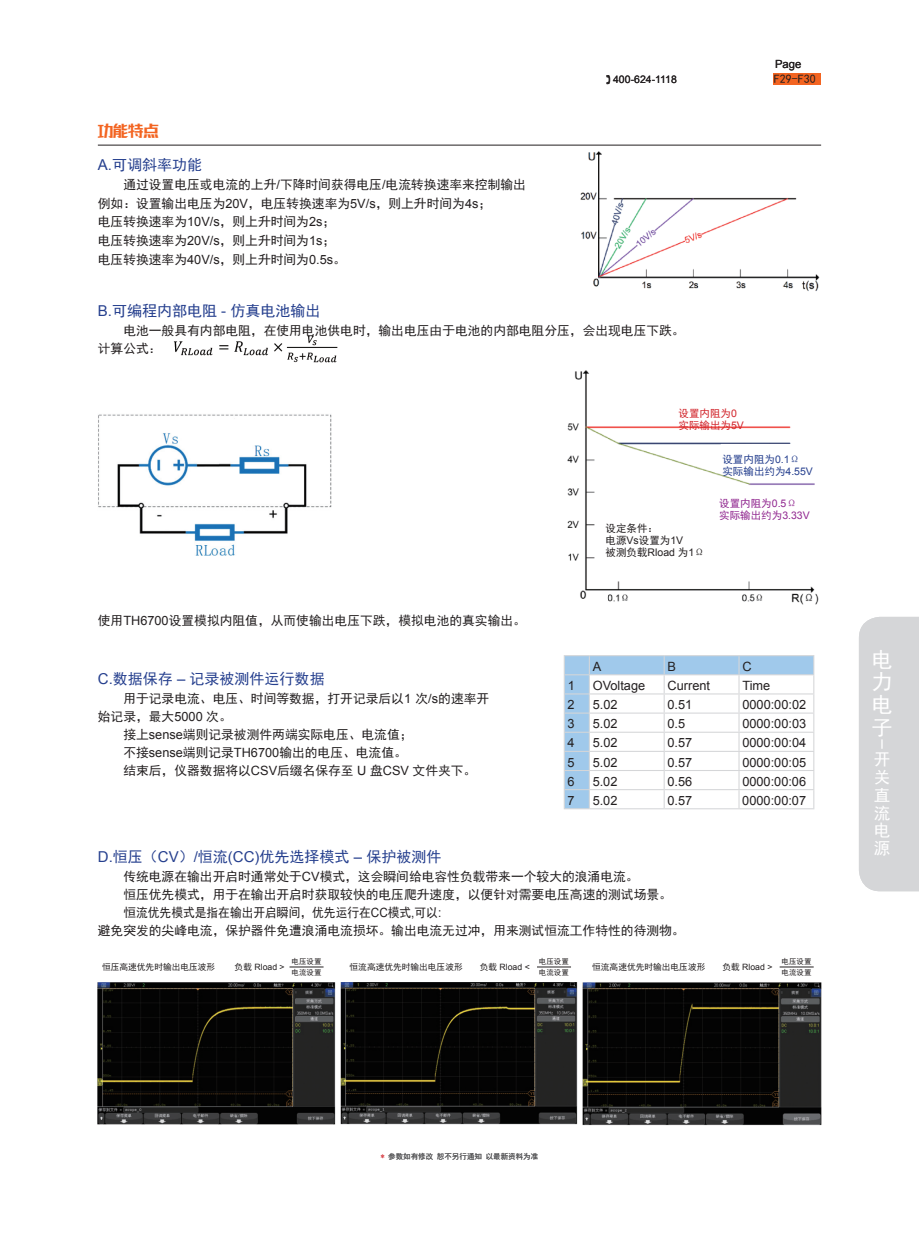
<style>
.page{position:relative;width:919px;height:1238px;background:#fff}
.page>*{position:absolute;margin:0;border:0;box-sizing:border-box;transform-origin:0 0}
.t1{font:21px/22.5px "Sim Hei";color:#fff;text-align:justify}
.t2{font:16.5px/16.5px "Sim Hei";color:#fff;text-align:justify}
.t3{font:15px "Sim Hei";color:#253f8e}
.t4{font:14.25px "lianmengqiyilushuaizhengruiheiti";color:#f36421}
.t5{font:12.75px/18.8px "Sim Hei";color:#231f20}
.t6{font:12.75px "Arial";color:#231f20}
.t7{font:12px "Sim Hei";color:#231f20}
.t8{font:11.25px "Arial";color:#231f20}
.t9{font:10.5px "Arial";color:#231f20}
.t10{font:10.5px/12px "Sim Hei";color:#253f8e}
.t11{font:10.5px/12px "Sim Hei";color:#90268f}
.t12{font:10.5px/12px "Sim Hei";color:#231f20}
.t13{font:10.5px/12px "Sim Hei";color:#d1232a}
.t14{font:8.7px "Sim Hei";color:#231f20}
.t15{font:8.7px "Arial";color:#231f20}
.t16{font:7.5px/11.1px "Sim Hei";color:#231f20}
.t17{font:7.5px "Sim Hei";color:#535355}
.s1{font-family:"Arial"}
.s2{font-size:12px}
.s3{font-family:"Sim Sun"}
.s4{font-family:"Sim Hei"}
.s5{font-family:"Sim Sun";color:#d1232a}
</style>
<div class="page">
<hr style="left:98px;top:145px;width:723px;height:1px;background:#231f20">
<img style="left:340px;top:982px;width:238px;height:141px">
<img style="left:582px;top:982px;width:239px;height:143px">
<img style="left:98px;top:982px;width:237px;height:142px">
<img style="left:98px;top:414px;width:234px;height:142px">
<img style="left:567px;top:370px;width:252px;height:235px">
<div style="left:859px;top:617px;width:59px;height:274px;background:#d5d6d8"></div>
<div style="left:773px;top:73px;width:48px;height:12px;background:#f36421"></div>
<img style="left:580px;top:151px;width:240px;height:140px">
<img style="left:173px;top:335px;width:165px;height:28px">
<svg style="left:563px;top:655px;width:251px;height:154px"></svg>
<hr style="left:589px;top:808px;width:75px;height:1px;background:#d5d6d8">
<hr style="left:664px;top:808px;width:75px;height:1px;background:#d5d6d8">
<hr style="left:739px;top:808px;width:75px;height:1px;background:#d5d6d8">
<hr style="left:289px;top:966px;width:34px;height:1px;background:#231f20">
<hr style="left:537px;top:966px;width:34px;height:1px;background:#231f20">
<hr style="left:779px;top:966px;width:34px;height:1px;background:#231f20">
<p class="t4" style="left:98px;top:123px;width:62px">功能特点</p>
<p class="t3" style="left:98px;top:157px;width:106px"><span class="s1">A.</span>可调斜率功能</p>
<p class="t5" style="left:98px;top:175px;width:429px;text-indent:26px">通过设置电压或电流的上升<span class="s1">/</span>下降时间获得电压<span class="s1">/</span>电流转换速率来控制输出例如：设置输出电压为<span class="s1">20V</span>，电压转换速率为<span class="s1">5V/s</span>，则上升时间为<span class="s1">4s</span>；<br>电压转换速率为<span class="s1">10V/s</span>，则上升时间为<span class="s1">2s</span>；<br>电压转换速率为<span class="s1">20V/s</span>，则上升时间为<span class="s1">1s</span>；<br>电压转换速率为<span class="s1">40V/s</span>，则上升时间为<span class="s1">0.5s</span>。</p>
<p class="t9" style="left:613px;top:73px;width:65px">400-624-1118</p>
<p class="t3" style="left:98px;top:303px;width:224px"><span class="s1">B.</span>可编程内部电阻 <span class="s1">-</span> 仿真电池输出</p>
<p class="t5" style="left:98px;top:321px;width:588px;line-height:18px;text-indent:26px">电池一般具有内部电阻，在使用电池供电时，输出电压由于电池的内部电阻分压，会出现电压下跌。计算公式<span class="s2">：</span></p>
<p class="t8" style="left:775px;top:56px;width:28px">Page</p>
<p class="t7" style="left:773px;top:73px;width:43px">F29-F30</p>
<p class="t5" style="left:98px;top:610px;width:429px">使用<span class="s1">TH6700</span>设置模拟内阻值，从而使输出电压下跌，模拟电池的真实输出。</p>
<p class="t3" style="left:98px;top:671px;width:228px"><span class="s1">C.</span>数据保存 <span class="s1">–</span> 记录被测件运行数据</p>
<p class="t5" style="left:123px;top:689px;width:367px">用于记录电流、电压、时间等数据，打开记录后以<span class="s1">1</span> 次<span class="s1">/s</span>的速率开</p>
<p class="t5" style="left:98px;top:707px;width:135px">始记录，最大<span class="s1">5000</span> 次。</p>
<p class="t5" style="left:123px;top:725px;width:291px">接上<span class="s1">sense</span>端则记录被测件两端实际电压、电流值；</p>
<p class="t5" style="left:123px;top:743px;width:285px">不接<span class="s1">sense</span>端则记录<span class="s1">TH6700</span>输出的电压、电流值。</p>
<p class="t5" style="left:123px;top:761px;width:354px">结束后，仪器数据将以<span class="s1">CSV</span>后缀名保存至 <span class="s1">U</span> 盘<span class="s1">CSV</span> 文件夹下。</p>
<p class="t13" style="left:678px;top:408px;width:67px">设置内阻为<span class="s1">0</span>实际输出为<span class="s1">5V</span></p>
<p class="t10" style="left:722px;top:453px;width:92px">设置内阻为<span class="s1">0.1</span><span class="s3">Ω</span>实际输出约为<span class="s1">4.55V</span></p>
<p class="t11" style="left:719px;top:497px;width:92px">设置内阻为<span class="s1">0.5</span><span class="s3">Ω</span>实际输出约为<span class="s1">3.33V</span></p>
<p class="t12" style="left:605px;top:522px;width:79px">设定条件：<br>电源<span class="s1">Vs</span>设置为<span class="s1">1V</span></p>
<p class="t9" style="left:605px;top:545px;width:101px"><span class="s4">被测负载</span>Rload <span class="s4">为</span>1<span class="s3">Ω</span></p>
<p class="t6" style="left:592px;top:658px;width:10px">A</p>
<p class="t6" style="left:667px;top:658px;width:10px">B</p>
<p class="t6" style="left:742px;top:658px;width:11px">C</p>
<p class="t6" style="left:567px;top:677px;width:9px">1</p>
<p class="t6" style="left:592px;top:677px;width:54px">OVoltage</p>
<p class="t6" style="left:667px;top:677px;width:44px">Current</p>
<p class="t6" style="left:742px;top:677px;width:29px">Time</p>
<p class="t6" style="left:567px;top:696px;width:9px">2</p>
<p class="t6" style="left:592px;top:696px;width:26px">5.02</p>
<p class="t6" style="left:667px;top:696px;width:26px">0.51</p>
<p class="t6" style="left:742px;top:696px;width:65px">0000:00:02</p>
<p class="t6" style="left:567px;top:715px;width:9px">3</p>
<p class="t6" style="left:592px;top:715px;width:26px">5.02</p>
<p class="t6" style="left:667px;top:715px;width:19px">0.5</p>
<p class="t6" style="left:742px;top:715px;width:65px">0000:00:03</p>
<p class="t6" style="left:567px;top:734px;width:9px">4</p>
<p class="t6" style="left:592px;top:734px;width:26px">5.02</p>
<p class="t6" style="left:667px;top:734px;width:26px">0.57</p>
<p class="t6" style="left:742px;top:734px;width:65px">0000:00:04</p>
<p class="t6" style="left:567px;top:753px;width:9px">5</p>
<p class="t6" style="left:592px;top:753px;width:26px">5.02</p>
<p class="t6" style="left:667px;top:753px;width:26px">0.57</p>
<p class="t6" style="left:742px;top:753px;width:65px">0000:00:05</p>
<p class="t6" style="left:567px;top:772px;width:9px">6</p>
<p class="t6" style="left:592px;top:772px;width:26px">5.02</p>
<p class="t6" style="left:667px;top:772px;width:26px">0.56</p>
<p class="t6" style="left:742px;top:772px;width:65px">0000:00:06</p>
<p class="t6" style="left:567px;top:792px;width:9px">7</p>
<p class="t6" style="left:592px;top:792px;width:26px">5.02</p>
<p class="t6" style="left:667px;top:792px;width:26px">0.57</p>
<p class="t6" style="left:742px;top:792px;width:65px">0000:00:07</p>
<p class="t3" style="left:98px;top:849px;width:345px"><span class="s1">D.</span>恒压（<span class="s1">CV</span>）<span class="s1">/</span>恒流<span class="s1">(CC)</span>优先选择模式 <span class="s1">–</span> 保护被测件</p>
<p class="t5" style="left:123px;top:867px;width:516px">传统电源在输出开启时通常处于<span class="s1">CV</span>模式，这会瞬间给电容性负载带来一个较大的浪涌电流。</p>
<p class="t5" style="left:123px;top:885px;width:550px">恒压优先模式，用于在输出开启时获取较快的电压爬升速度，以便针对需要电压高速的测试场景。</p>
<p class="t5" style="left:123px;top:903px;width:319px">恒流优先模式是指在输出开启瞬间，优先运行在<span class="s1">CC</span>模式<span class="s1">,</span>可以<span class="s1">:</span></p>
<p class="t5" style="left:98px;top:921px;width:588px">避免突发的尖峰电流，保护器件免遭浪涌电流损坏。输出电流无过冲，用来测试恒流工作特性的待测物。</p>
<p class="t16" style="left:291px;top:956px;width:31px">电压设置电流设置</p>
<p class="t16" style="left:539px;top:956px;width:31px">电压设置电流设置</p>
<p class="t16" style="left:781px;top:956px;width:31px">电压设置电流设置</p>
<p class="t14" style="left:102px;top:962px;width:115px">恒压高速优先时输出电压波形</p>
<p class="t15" style="left:234px;top:961px;width:52px"><span class="s4">负载</span> Rload &gt;</p>
<p class="t14" style="left:349px;top:962px;width:115px">恒流高速优先时输出电压波形</p>
<p class="t15" style="left:479px;top:961px;width:52px"><span class="s4">负载</span> Rload &lt;</p>
<p class="t14" style="left:592px;top:962px;width:115px">恒流高速优先时输出电压波形</p>
<p class="t15" style="left:722px;top:961px;width:52px"><span class="s4">负载</span> Rload &gt;</p>
<h1 class="t1" style="left:871px;top:644px;width:22px;line-height:21px">力电子</h1>
<h1 class="t1" style="left:893px;top:707px;width:12px;rotate:90deg">-</h1>
<p class="t2" style="left:873px;top:718px;width:17px">高精度可编程直流电</p>
<h1 class="t1" style="left:871px;top:648px;width:22px">电力电子</h1>
<h1 class="t1" style="left:893px;top:739px;width:12px;rotate:90deg">-</h1>
<p class="t2" style="left:873px;top:750px;width:17px;line-height:17.7px">开关直流电源</p>
<p class="t17" style="left:380px;top:1152px;width:159px"><span class="s5">*</span> 参数如有修改 恕不另行通知 以最新资料为准</p>
</div>
